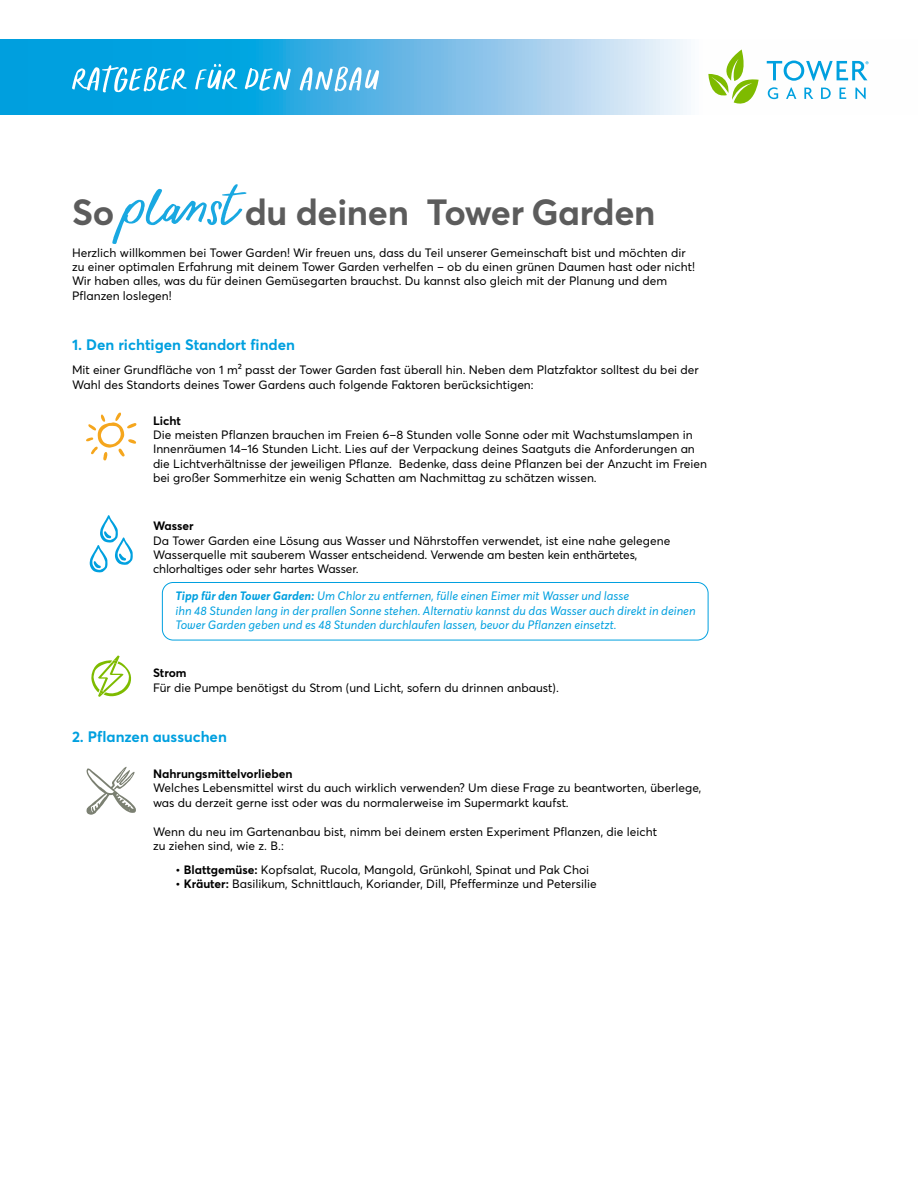
<style>
.page{position:relative;width:918px;height:1188px;background:#fff}
.page>*{position:absolute;margin:0;border:0;box-sizing:border-box;transform-origin:0 0}
.t1{font:81px "Oranges And Lemons Script";color:#19a8e1}
.t2{font:49.95px "Oranges And Lemons Caps";color:#fff}
.t3{font:700 36px "Averta";letter-spacing:-.01em;color:#5c5c5c}
.t4{font:700 15px "Averta";color:#00a0df}
.t5{font:12px/14.4px "Averta";color:#000}
.t6{font:italic 12px/14.4px "Averta";color:#00a0df}
.t7{font:700 12px "Averta";color:#000}
.s1{font-weight:700}
</style>
<div class="page">
<div style="left:162px;top:582px;width:546px;height:58px;border:1px solid #00a0df;border-radius:11px"></div>
<svg style="left:0;top:39px;width:866px;height:76px;background:#6bc2e9"></svg>
<svg style="left:768px;top:87px;width:10px;height:12px"></svg>
<svg style="left:786px;top:87px;width:10px;height:12px"></svg>
<svg style="left:804px;top:88px;width:9px;height:11px"></svg>
<svg style="left:821px;top:88px;width:10px;height:11px"></svg>
<svg style="left:840px;top:88px;width:6px;height:11px"></svg>
<svg style="left:855px;top:88px;width:11px;height:11px"></svg>
<svg style="left:767px;top:61px;width:102px;height:20px"></svg>
<svg style="left:708px;top:50px;width:51px;height:54px"></svg>
<svg style="left:86px;top:412px;width:51px;height:49px"></svg>
<svg style="left:90px;top:515px;width:43px;height:57px"></svg>
<svg style="left:91px;top:656px;width:41px;height:41px"></svg>
<svg style="left:87px;top:767px;width:49px;height:48px"></svg>
<h2 class="t2" style="left:72px;top:59px;width:309px">RATGEBER FÜR DEN ANBAU</h2>
<h1 class="t1" style="left:123px;top:168px;width:115px">planst</h1>
<h3 class="t3" style="left:245px;top:190px;width:412px">du deinen Tower Garden</h3>
<h3 class="t3" style="left:72px;top:190px;width:44px">So</h3>
<p class="t5" style="left:72px;top:245px;width:625px">Herzlich willkommen bei Tower Garden! Wir freuen uns, dass du Teil unserer Gemeinschaft bist und möchten dir zu einer optimalen Erfahrung mit deinem Tower Garden verhelfen – ob du einen grünen Daumen hast oder nicht!<br>Wir haben alles, was du für deinen Gemüsegarten brauchst. Du kannst also gleich mit der Planung und dem Pflanzen loslegen!</p>
<p class="t4" style="left:72px;top:335px;width:225px">1. Den richtigen Standort finden</p>
<p class="t5" style="left:72px;top:363px;width:628px">Mit einer Grundfläche von 1 m² passt der Tower Garden fast überall hin. Neben dem Platzfaktor solltest du bei der<br>Wahl des Standorts deines Tower Gardens auch folgende Faktoren berücksichtigen:</p>
<p class="t7" style="left:153px;top:413px;width:30px">Licht</p>
<p class="t5" style="left:153px;top:428px;width:556px">Die meisten Pflanzen brauchen im Freien 6–8 Stunden volle Sonne oder mit Wachstumslampen in Innenräumen 14–16 Stunden Licht. Lies auf der Verpackung deines Saatguts die Anforderungen an die Lichtverhältnisse der jeweiligen Pflanze. Bedenke, dass deine Pflanzen bei der Anzucht im Freien bei großer Sommerhitze ein wenig Schatten am Nachmittag zu schätzen wissen.</p>
<p class="t7" style="left:153px;top:518px;width:42px">Wasser</p>
<p class="t5" style="left:153px;top:533px;width:519px">Da Tower Garden eine Lösung aus Wasser und Nährstoffen verwendet, ist eine nahe gelegene<br>Wasserquelle mit sauberem Wasser entscheidend. Verwende am besten kein enthärtetes, chlorhaltiges oder sehr hartes Wasser.</p>
<p class="t6" style="left:175px;top:590px;width:522px"><span class="s1">Tipp für den Tower Garden:</span> Um Chlor zu entfernen, fülle einen Eimer mit Wasser und lasse<br>ihn 48 Stunden lang in der prallen Sonne stehen. Alternativ kannst du das Wasser auch direkt in deinen<br>Tower Garden geben und es 48 Stunden durchlaufen lassen, bevor du Pflanzen einsetzt.</p>
<p class="t7" style="left:153px;top:665px;width:35px">Strom</p>
<p class="t5" style="left:153px;top:680px;width:407px">Für die Pumpe benötigst du Strom (und Licht, sofern du drinnen anbaust).</p>
<p class="t4" style="left:72px;top:727px;width:156px">2. Pflanzen aussuchen</p>
<p class="t7" style="left:153px;top:766px;width:141px">Nahrungsmittelvorlieben</p>
<p class="t5" style="left:153px;top:781px;width:550px">Welches Lebensmittel wirst du auch wirklich verwenden? Um diese Frage zu beantworten, überlege, was du derzeit gerne isst oder was du normalerweise im Supermarkt kaufst.</p>
<p class="t5" style="left:153px;top:824px;width:506px">Wenn du neu im Gartenanbau bist, nimm bei deinem ersten Experiment Pflanzen, die leicht zu ziehen sind, wie z. B.:</p>
<p class="t5" style="left:176px;top:863px;width:415px"><span class="s1">• Blattgemüse:</span> Kopfsalat, Rucola, Mangold, Grünkohl, Spinat und Pak Choi</p>
<p class="t5" style="left:175px;top:877px;width:423px"><span class="s1">• Kräuter:</span> Basilikum, Schnittlauch, Koriander, Dill, Pfefferminze und Petersilie</p>
</div>
